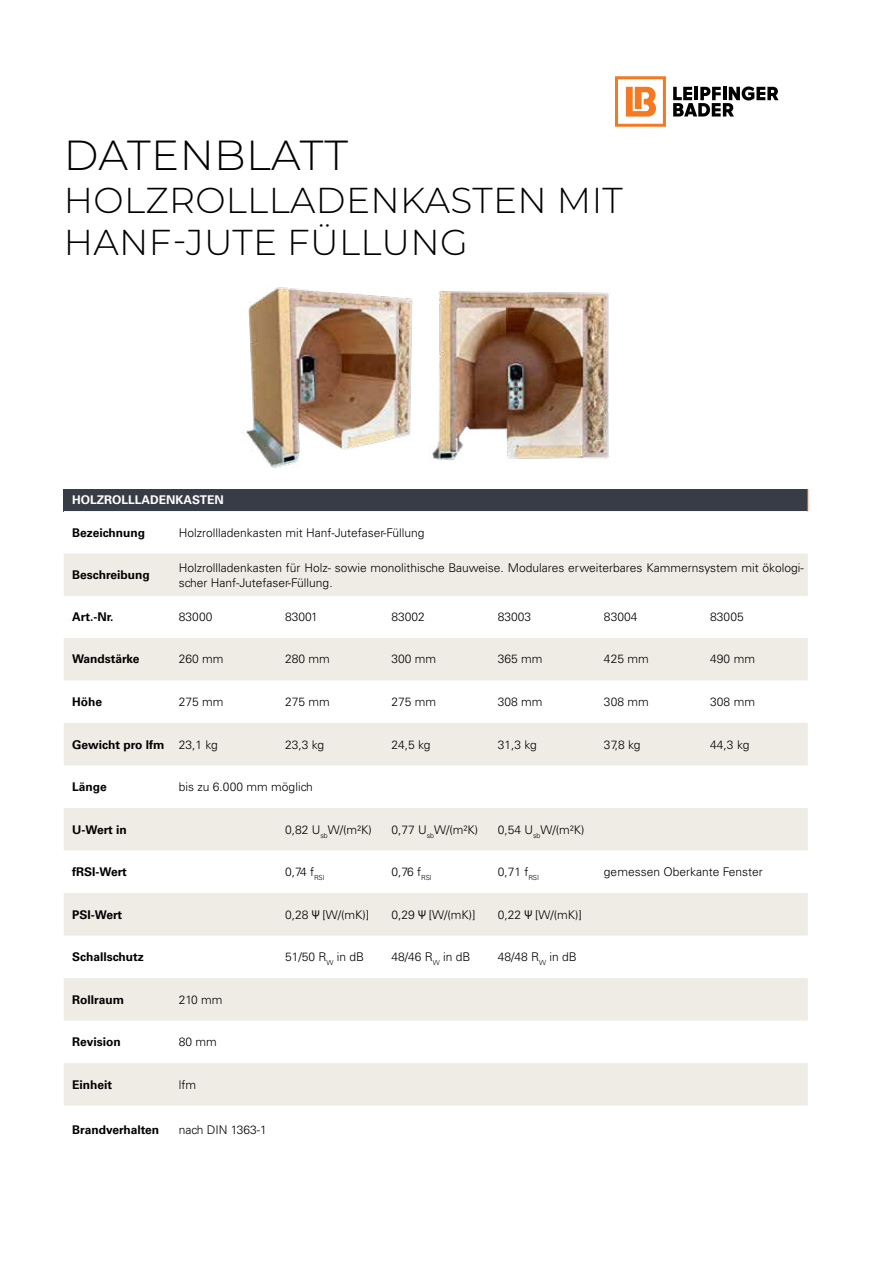
<style>
.page{position:relative;width:893px;height:1263px;background:#fff}
.page>*{position:absolute;margin:0;border:0;box-sizing:border-box;transform-origin:0 0}
.t1{font:300 42px "Montserrat";letter-spacing:.01em;color:#000}
.t2{font:300 36px/42.5px "Montserrat";letter-spacing:.01em;color:#000}
.t3{font:300 12px/15px "Univers LT Std";color:#000}
.t4{font:700 12px "Univers LT Std";color:#000}
.t5{font:700 12px "Univers LT Std";color:#fff}
.s1{font-weight:300}
.s2{font-family:"Arial Narrow";font-weight:400}
</style>
<div class="page">
<div style="left:64px;top:489px;width:744px;height:22px;background:#373c46"></div>
<svg style="left:64px;top:511px;width:744px;height:43px"></svg>
<svg style="left:64px;top:554px;width:744px;height:552px;fill:#eeece4"></svg>
<svg style="left:807px;top:489px;width:1px;height:22px"></svg>
<img style="left:242px;top:287px;width:171px;height:181px">
<img style="left:432px;top:291px;width:177px;height:169px">
<svg style="left:673px;top:86px;width:105px;height:30px"></svg>
<svg style="left:615px;top:76px;width:51px;height:51px"></svg>
<h1 class="t1" style="left:64px;top:131px;width:286px">DATENBLATT</h1>
<h2 class="t2" style="left:64px;top:179px;width:561px">HOLZROLLLADENKASTEN MIT<br>HANF-JUTE FÜLLUNG</h2>
<p class="t5" style="left:72px;top:494px;width:153px">HOLZROLLLADENKASTEN</p>
<p class="t4" style="left:72px;top:526px;width:74px">Bezeichnung</p>
<p class="t3" style="left:179px;top:525px;width:247px">Holzrollladenkasten mit Hanf-Jutefaser-Füllung</p>
<p class="t4" style="left:72px;top:568px;width:79px">Beschreibung</p>
<p class="t3" style="left:179px;top:560px;width:626px">Holzrollladenkasten für Holz- sowie monolithische Bauweise. Modulares erweiterbares Kammernsystem mit ökologi&shy;scher Hanf-Jutefaser-Füllung.</p>
<p class="t4" style="left:72px;top:611px;width:43px">Art.-Nr.</p>
<p class="t3" style="left:179px;top:609px;width:35px">83000</p>
<p class="t3" style="left:285px;top:609px;width:34px">83001</p>
<p class="t3" style="left:391px;top:609px;width:35px">83002</p>
<p class="t3" style="left:498px;top:609px;width:35px">83003</p>
<p class="t3" style="left:604px;top:609px;width:35px">83004</p>
<p class="t3" style="left:710px;top:609px;width:35px">83005</p>
<p class="t4" style="left:72px;top:653px;width:69px">Wandstärke</p>
<p class="t3" style="left:179px;top:651px;width:46px">260 mm</p>
<p class="t3" style="left:285px;top:651px;width:46px">280 mm</p>
<p class="t3" style="left:391px;top:651px;width:46px">300 mm</p>
<p class="t3" style="left:498px;top:651px;width:46px">365 mm</p>
<p class="t3" style="left:604px;top:651px;width:46px">425 mm</p>
<p class="t3" style="left:710px;top:651px;width:46px">490 mm</p>
<p class="t4" style="left:72px;top:695px;width:32px">Höhe</p>
<p class="t3" style="left:179px;top:694px;width:46px">275 mm</p>
<p class="t3" style="left:285px;top:694px;width:46px">275 mm</p>
<p class="t3" style="left:391px;top:694px;width:46px">275 mm</p>
<p class="t3" style="left:498px;top:694px;width:46px">308 mm</p>
<p class="t3" style="left:604px;top:694px;width:46px">308 mm</p>
<p class="t3" style="left:710px;top:694px;width:46px">308 mm</p>
<p class="t4" style="left:72px;top:738px;width:147px">Gewicht pro lfm <span class="s1">23,1 kg</span></p>
<p class="t3" style="left:285px;top:737px;width:41px">23,3 kg</p>
<p class="t3" style="left:391px;top:737px;width:41px">24,5 kg</p>
<p class="t3" style="left:498px;top:737px;width:41px">31,3 kg</p>
<p class="t3" style="left:604px;top:737px;width:38px">37,8 kg</p>
<p class="t3" style="left:710px;top:737px;width:41px">44,3 kg</p>
<p class="t4" style="left:72px;top:780px;width:36px">Länge</p>
<p class="t3" style="left:179px;top:779px;width:135px">bis zu 6.000 mm möglich</p>
<p class="t4" style="left:72px;top:823px;width:56px">U-Wert in</p>
<p class="t3" style="left:285px;top:822px;width:88px">0,82 U<sub>sb</sub>W/(m²K)</p>
<p class="t3" style="left:391px;top:822px;width:88px">0,77 U<sub>sb</sub>W/(m²K)</p>
<p class="t3" style="left:498px;top:822px;width:88px">0,54 U<sub>sb</sub>W/(m²K)</p>
<p class="t4" style="left:72px;top:865px;width:56px">fRSI-Wert</p>
<p class="t3" style="left:285px;top:864px;width:41px">0,74 f<sub>RSI</sub></p>
<p class="t3" style="left:391px;top:864px;width:42px">0,76 f<sub>RSI</sub></p>
<p class="t3" style="left:498px;top:864px;width:43px">0,71 f<sub>RSI</sub></p>
<p class="t3" style="left:604px;top:864px;width:160px">gemessen Oberkante Fenster</p>
<p class="t4" style="left:72px;top:908px;width:51px">PSI-Wert</p>
<p class="t3" style="left:285px;top:907px;width:86px">0,28 <span class="s2">Ψ</span> [W/(mK)]</p>
<p class="t3" style="left:391px;top:907px;width:86px">0,29 <span class="s2">Ψ</span> [W/(mK)]</p>
<p class="t3" style="left:498px;top:907px;width:86px">0,22 <span class="s2">Ψ</span> [W/(mK)]</p>
<p class="t4" style="left:72px;top:950px;width:73px">Schallschutz</p>
<p class="t3" style="left:285px;top:949px;width:81px">51/50 R<sub>W</sub> in dB</p>
<p class="t3" style="left:391px;top:949px;width:81px">48/46 R<sub>W</sub> in dB</p>
<p class="t3" style="left:498px;top:949px;width:81px">48/48 R<sub>W</sub> in dB</p>
<p class="t4" style="left:72px;top:993px;width:53px">Rollraum</p>
<p class="t3" style="left:179px;top:992px;width:45px">210 mm</p>
<p class="t4" style="left:72px;top:1035px;width:50px">Revision</p>
<p class="t3" style="left:179px;top:1034px;width:40px">80 mm</p>
<p class="t4" style="left:72px;top:1078px;width:42px">Einheit</p>
<p class="t3" style="left:179px;top:1077px;width:19px">lfm</p>
<p class="t4" style="left:72px;top:1123px;width:88px">Brandverhalten</p>
<p class="t3" style="left:179px;top:1122px;width:90px">nach DIN 1363-1</p>
</div>
